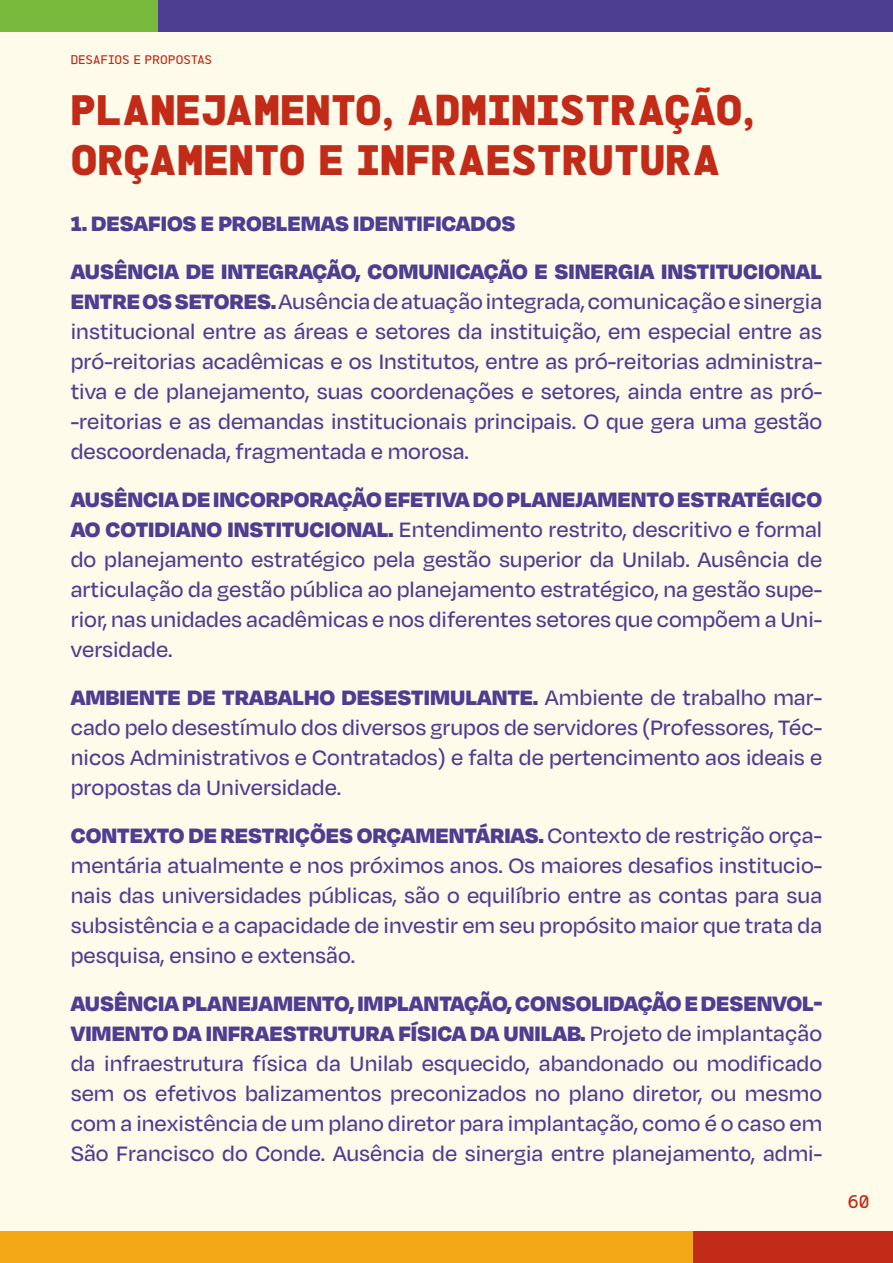
<style>
.page{position:relative;width:893px;height:1263px;background:#fff}
.page>*{position:absolute;margin:0;border:0;box-sizing:border-box;transform-origin:0 0}
.t1{font:900 42px/50.4px "Filamint E001";letter-spacing:.01em;color:#c12b18}
.t2{font:500 24px/30px "Degular";color:#4e3e91;text-align:justify}
.t3{font:900 24px/48px "Degular";color:#4e3e91}
.t4{font:500 18px "Filamint E001";color:#c12b18}
.t5{font:500 12.3px "Filamint E001";color:#c12b18}
.s1{font-weight:900}
</style>
<div class="page">
<div style="left:0;top:32px;width:893px;height:1199px;background:#fffbeb"></div>
<div style="left:0;top:1231px;width:693px;height:32px;background:#f4a818"></div>
<div style="left:157px;top:0;width:736px;height:32px;background:#4e3e91"></div>
<div style="left:693px;top:1231px;width:200px;height:32px;background:#c12b18"></div>
<div style="left:0;top:0;width:157px;height:32px;background:#79b93b"></div>
<p class="t5" style="left:71px;top:52px;width:143px">DESAFIOS E PROPOSTAS</p>
<h1 class="t1" style="left:71px;top:84px;width:685px">PLANEJAMENTO, ADMINISTRAÇÃO,<br>ORÇAMENTO E INFRAESTRUTURA</h1>
<p class="t3" style="left:71px;top:198px;width:753px">1. DESAFIOS E PROBLEMAS IDENTIFICADOS<br>AUSÊNCIA DE INTEGRAÇÃO, COMUNICAÇÃO E SINERGIA INSTITUCIONAL</p>
<p class="t2" style="left:71px;top:285px;width:753px"><span class="s1">ENTRE OS SETORES.</span> Ausência de atuação integrada, comunicação e sinergia institucional entre as áreas e setores da instituição, em especial entre as pró-reitorias acadêmicas e os Institutos, entre as pró-reitorias administra&shy;tiva e de planejamento, suas coordenações e setores, ainda entre as pró--reitorias e as demandas institucionais principais. O que gera uma gestão descoordenada, fragmentada e morosa.</p>
<p class="t2" style="left:71px;top:483px;width:753px"><span class="s1">AUSÊNCIA DE INCORPORAÇÃO EFETIVA DO PLANEJAMENTO ESTRATÉGICO AO COTIDIANO INSTITUCIONAL.</span> Entendimento restrito, descritivo e formal do planejamento estratégico pela gestão superior da Unilab. Ausência de articulação da gestão pública ao planejamento estratégico, na gestão supe&shy;rior, nas unidades acadêmicas e nos diferentes setores que compõem a Uni&shy;versidade.</p>
<p class="t2" style="left:71px;top:681px;width:753px"><span class="s1">AMBIENTE DE TRABALHO DESESTIMULANTE.</span> Ambiente de trabalho mar&shy;cado pelo desestímulo dos diversos grupos de servidores (Professores, Téc&shy;nicos Administrativos e Contratados) e falta de pertencimento aos ideais e propostas da Universidade.</p>
<p class="t2" style="left:71px;top:819px;width:753px"><span class="s1">CONTEXTO DE RESTRIÇÕES ORÇAMENTÁRIAS.</span> Contexto de restrição orça&shy;mentária atualmente e nos próximos anos. Os maiores desafios institucio&shy;nais das universidades públicas, são o equilíbrio entre as contas para sua subsistência e a capacidade de investir em seu propósito maior que trata da pesquisa, ensino e extensão.</p>
<p class="t2" style="left:71px;top:987px;width:753px"><span class="s1">AUSÊNCIA PLANEJAMENTO, IMPLANTAÇÃO, CONSOLIDAÇÃO E DESENVOL-VIMENTO DA INFRAESTRUTURA FÍSICA DA UNILAB.</span> Projeto de implantação da infraestrutura física da Unilab esquecido, abandonado ou modificado sem os efetivos balizamentos preconizados no plano diretor, ou mesmo com a inexistência de um plano diretor para implantação, como é o caso em São Francisco do Conde. Ausência de sinergia entre planejamento, admi-</p>
<p class="t4" style="left:847px;top:1191px;width:24px">60</p>
</div>
